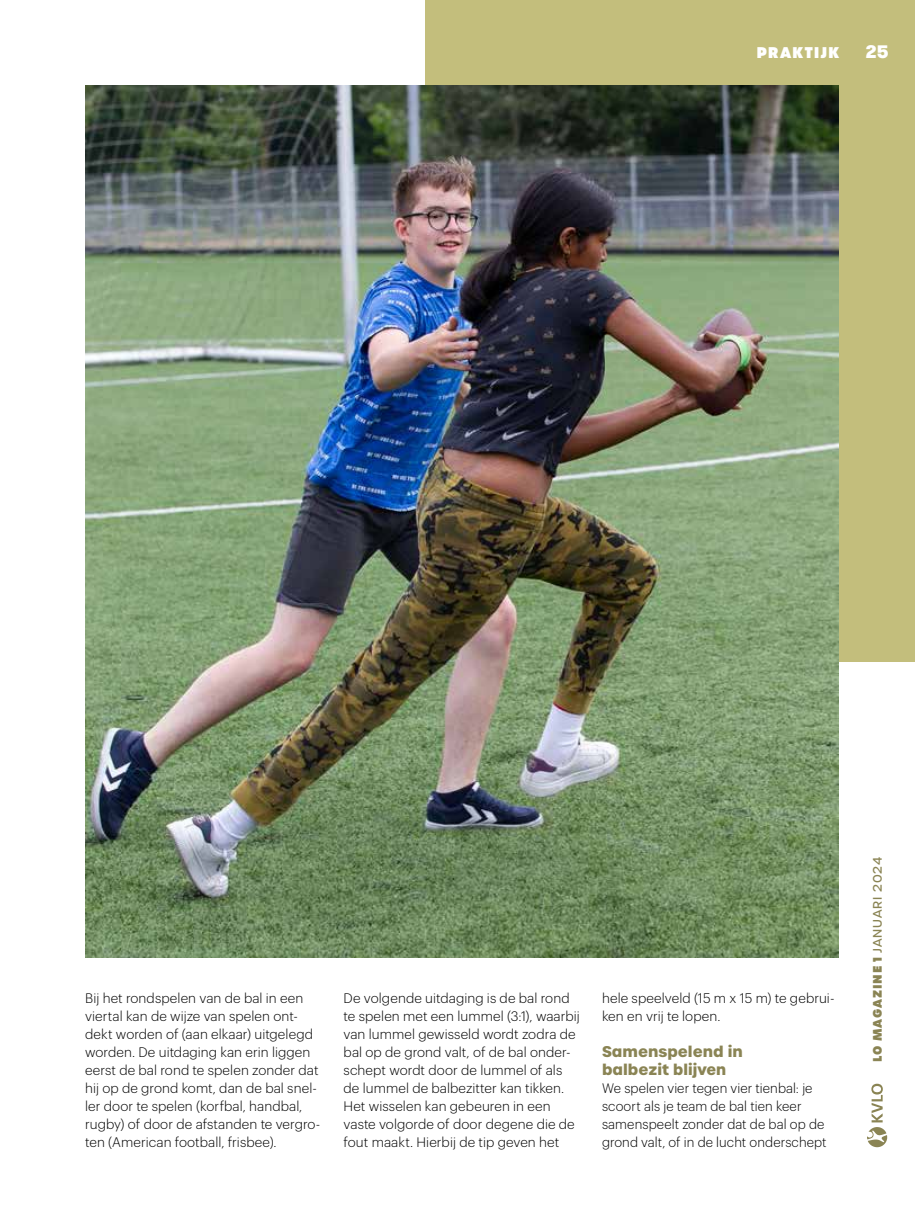
<style>
.page{position:relative;width:915px;height:1212px;background:#fff}
.page>*{position:absolute;margin:0;border:0;box-sizing:border-box;transform-origin:0 0}
.t1{font:900 18px "GT Walsheim Pro";color:#fff}
.t2{font:700 15px/18px "Urbane";color:#8a8454}
.t3{font:800 15px "Urbane";letter-spacing:.065em;color:#fff}
.t4{font:300 13.5px/18px "Graphik";letter-spacing:.01em;color:#000}
.t5{font:800 12px "Urbane";letter-spacing:.07em;color:#8a8454}
.s1{font-weight:500}
</style>
<div class="page">
<div style="left:425px;top:0;width:489px;height:661px;background:#c3be7c"></div>
<img style="left:85px;top:85px;width:753px;height:872px">
<svg style="left:867px;top:1084px;width:19px;height:63px"></svg>
<p class="t3" style="left:756px;top:42px;width:84px">PRAKTIJK</p>
<h1 class="t1" style="left:865px;top:40px;width:25px">25</h1>
<p class="t4" style="left:85px;top:988px;width:236px">Bij het rondspelen van de bal in een viertal kan de wijze van spelen ont&shy;dekt worden of (aan elkaar) uitgelegd worden. De uitdaging kan erin liggen eerst de bal rond te spelen zonder dat hij op de grond komt, dan de bal snel&shy;ler door te spelen (korfbal, handbal, rugby) of door de afstanden te vergro&shy;ten (American football, frisbee).</p>
<p class="t4" style="left:343px;top:988px;width:238px">De volgende uitdaging is de bal rond te spelen met een lummel (3:1), waarbij van lummel gewisseld wordt zodra de bal op de grond valt, of de bal onder&shy;schept wordt door de lummel of als de lummel de balbezitter kan tikken.<br>Het wisselen kan gebeuren in een vaste volgorde of door degene die de fout maakt. Hierbij de tip geven het</p>
<p class="t4" style="left:602px;top:988px;width:234px">hele speelveld (15 m x 15 m) te gebrui&shy;ken en vrij te lopen.</p>
<p class="t2" style="left:602px;top:1043px;width:142px">Samenspelend in balbezit blijven</p>
<p class="t4" style="left:602px;top:1078px;width:226px">We spelen vier tegen vier tienbal: je scoort als je team de bal tien keer samenspeelt zonder dat de bal op de grond valt, of in de lucht onderschept</p>
<p class="t5" style="left:868px;top:1062px;width:206px;rotate:-90deg">LO MAGAZINE 1 <span class="s1">JANUARI 2024</span></p>
</div>
